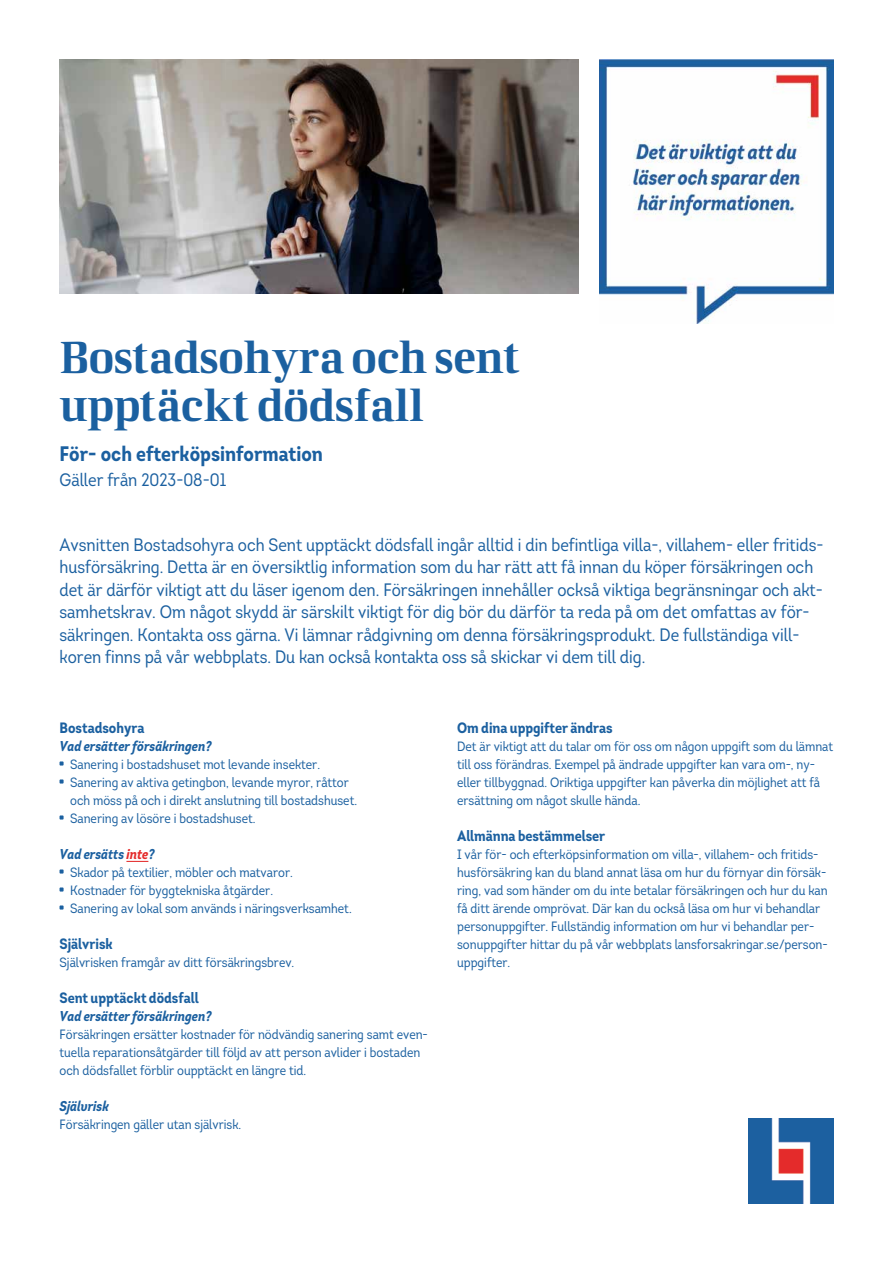
<style>
.page{position:relative;width:893px;height:1263px;background:#fff}
.page>*{position:absolute;margin:0;border:0;box-sizing:border-box;transform-origin:0 0}
.t1{font:45px/48px "LF Rubrik 2";color:#1b60a0}
.t2{font:700 21px "Intro Cond UDP";color:#1b60a0}
.t3{font:18px/22.5px "Intro Cond UDP";color:#1b60a0}
.t4{font:700 15px "Intro Cond UDP";color:#1b60a0}
.t5{font:italic 700 14.25px "Intro Cond UDP";color:#1b60a0}
.t6{font:13.5px/18px "Intro Cond UDP";color:#1b60a0}
.s1{color:#e42b2b}
</style>
<div class="page">
<img style="left:748px;top:1118px;width:85px;height:85px">
<svg style="left:126px;top:861px;width:22px;height:1px"></svg>
<svg style="left:60px;top:761px;width:4px;height:4px"></svg>
<svg style="left:60px;top:779px;width:4px;height:4px"></svg>
<svg style="left:60px;top:815px;width:4px;height:4px"></svg>
<svg style="left:60px;top:869px;width:4px;height:4px"></svg>
<svg style="left:60px;top:887px;width:4px;height:4px"></svg>
<svg style="left:60px;top:905px;width:4px;height:4px"></svg>
<img style="left:60px;top:60px;width:518px;height:233px">
<img style="left:600px;top:60px;width:233px;height:264px">
<h1 class="t1" style="left:60px;top:332px;width:462px">Bostadsohyra och sent upptäckt dödsfall</h1>
<h2 class="t2" style="left:60px;top:440px;width:265px">För- och efterköpsinformation</h2>
<h3 class="t3" style="left:60px;top:468px;width:168px">Gäller från 2023-08-01</h3>
<p class="t3" style="left:60px;top:533px;width:765px">Avsnitten Bostadsohyra och Sent upptäckt dödsfall ingår alltid i din befintliga villa-, villahem- eller fritids&shy;husförsäkring. Detta är en översiktlig information som du har rätt att få innan du köper försäkringen och det är därför viktigt att du läser igenom den. Försäkringen innehåller också viktiga begränsningar och akt&shy;samhetskrav. Om något skydd är särskilt viktigt för dig bör du därför ta reda på om det omfattas av för&shy;säkringen. Kontakta oss gärna. Vi lämnar rådgivning om denna försäkringsprodukt. De fullständiga vill&shy;koren finns på vår webbplats. Du kan också kontakta oss så skickar vi dem till dig.</p>
<p class="t4" style="left:60px;top:718px;width:86px">Bostadsohyra</p>
<p class="t5" style="left:60px;top:737px;width:154px">Vad ersätter försäkringen?</p>
<p class="t6" style="left:70px;top:755px;width:288px">Sanering i bostadshuset mot levande insekter.<br>Sanering av aktiva getingbon, levande myror, råttor och möss på och i direkt anslutning till bostadshuset.<br>Sanering av lösöre i bostadshuset.</p>
<p class="t5" style="left:60px;top:845px;width:96px">Vad ersätts <span class="s1">inte</span>?</p>
<p class="t6" style="left:70px;top:863px;width:283px">Skador på textilier, möbler och matvaror.<br>Kostnader för byggtekniska åtgärder.<br>Sanering av lokal som används i näringsverksamhet.</p>
<p class="t4" style="left:60px;top:934px;width:55px">Självrisk</p>
<p class="t6" style="left:60px;top:953px;width:236px">Självrisken framgår av ditt försäkringsbrev.</p>
<p class="t4" style="left:60px;top:988px;width:141px">Sent upptäckt dödsfall</p>
<p class="t5" style="left:60px;top:1007px;width:154px">Vad ersätter försäkringen?</p>
<p class="t6" style="left:60px;top:1025px;width:370px">Försäkringen ersätter kostnader för nödvändig sanering samt even&shy;tuella reparationsåtgärder till följd av att person avlider i bostaden och dödsfallet förblir oupptäckt en längre tid.</p>
<p class="t5" style="left:60px;top:1097px;width:51px">Självrisk</p>
<p class="t6" style="left:60px;top:1115px;width:183px">Försäkringen gäller utan självrisk.</p>
<p class="t4" style="left:457px;top:718px;width:157px">Om dina uppgifter ändras</p>
<p class="t6" style="left:457px;top:737px;width:378px">Det är viktigt att du talar om för oss om någon uppgift som du lämnat till oss förändras. Exempel på ändrade uppgifter kan vara om-, ny&shy;eller tillbyggnad. Oriktiga uppgifter kan påverka din möjlighet att få ersättning om något skulle hända.</p>
<p class="t4" style="left:457px;top:826px;width:150px">Allmänna bestämmelser</p>
<p class="t6" style="left:457px;top:845px;width:372px">I vår för- och efterköpsinformation om villa-, villahem- och fritids&shy;husförsäkring kan du bland annat läsa om hur du förnyar din försäk&shy;ring, vad som händer om du inte betalar försäkringen och hur du kan få ditt ärende omprövat. Där kan du också läsa om hur vi behandlar personuppgifter. Fullständig information om hur vi behandlar per&shy;sonuppgifter hittar du på vår webbplats lansforsakringar.se/person&shy;uppgifter.</p>
</div>
